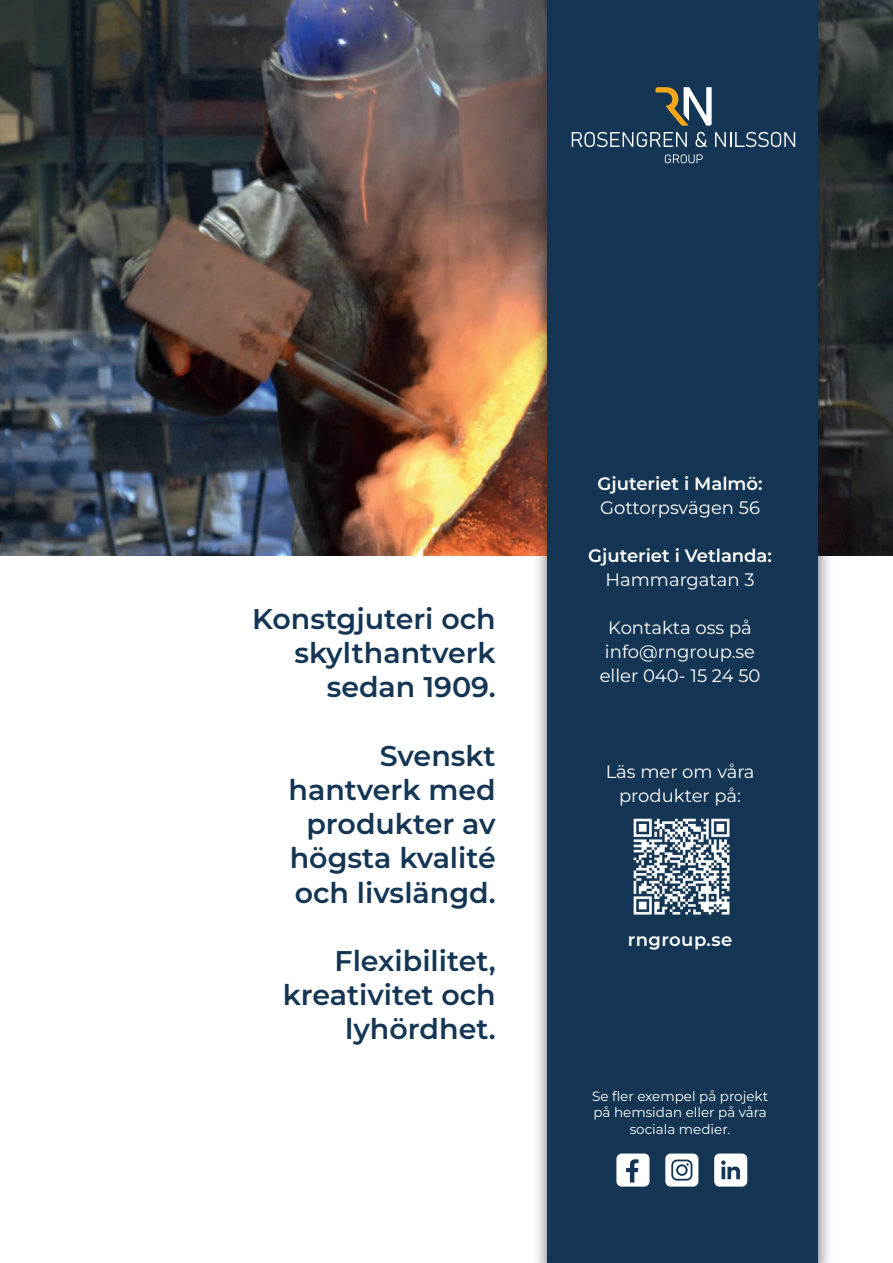
<style>
.page{position:relative;width:893px;height:1263px;background:#fff}
.page>*{position:absolute;margin:0;border:0;box-sizing:border-box;transform-origin:0 0}
.t1{font:600 28.5px/34.2px "Montserrat";color:#143654;text-align:right}
.t2{font:18px/24px "Montserrat";color:#fff;text-align:center}
.t3{font:600 18px "Montserrat";color:#fff}
.t4{font:600 18px "Montserrat";letter-spacing:.025em;color:#fff}
.t5{font:13.5px/16.5px "Montserrat";color:#fff;text-align:center}
</style>
<div class="page">
<img style="left:0;top:0;width:893px;height:556px">
<div style="left:532px;top:0;width:302px;height:1263px;background:#231f20;opacity:.75"></div>
<div style="left:548px;top:0;width:270px;height:1263px;background:#143654"></div>
<svg style="left:655px;top:87px;width:57px;height:39px"></svg>
<svg style="left:572px;top:132px;width:115px;height:15px"></svg>
<svg style="left:695px;top:132px;width:12px;height:15px"></svg>
<svg style="left:715px;top:132px;width:80px;height:15px"></svg>
<svg style="left:665px;top:154px;width:38px;height:9px"></svg>
<img style="left:633px;top:818px;width:97px;height:97px">
<svg style="left:616px;top:1153px;width:33px;height:33px"></svg>
<svg style="left:665px;top:1153px;width:33px;height:33px"></svg>
<svg style="left:714px;top:1153px;width:33px;height:33px"></svg>
<p class="t1" style="left:252px;top:601px;width:245px">Konstgjuteri och skylthantverk sedan 1909.</p>
<p class="t1" style="left:289px;top:738px;width:209px">Svenskt hantverk med produkter av högsta kvalité och livslängd.</p>
<p class="t1" style="left:283px;top:943px;width:214px">Flexibilitet, kreativitet och lyhördhet.</p>
<p class="t3" style="left:598px;top:472px;width:166px">Gjuteriet i Malmö:</p>
<p class="t2" style="left:600px;top:495px;width:161px">Gottorpsvägen 56</p>
<p class="t3" style="left:588px;top:544px;width:185px">Gjuteriet i Vetlanda:</p>
<p class="t2" style="left:606px;top:567px;width:150px">Hammargatan 3</p>
<p class="t2" style="left:600px;top:615px;width:162px">Kontakta oss på info@rngroup.se eller 040- 15 24 50</p>
<p class="t2" style="left:606px;top:759px;width:150px">Läs mer om våra produkter på:</p>
<p class="t4" style="left:628px;top:928px;width:106px">rngroup.se</p>
<p class="t5" style="left:592px;top:1087px;width:178px">Se fler exempel på projekt på hemsidan eller på våra sociala medier.</p>
</div>
